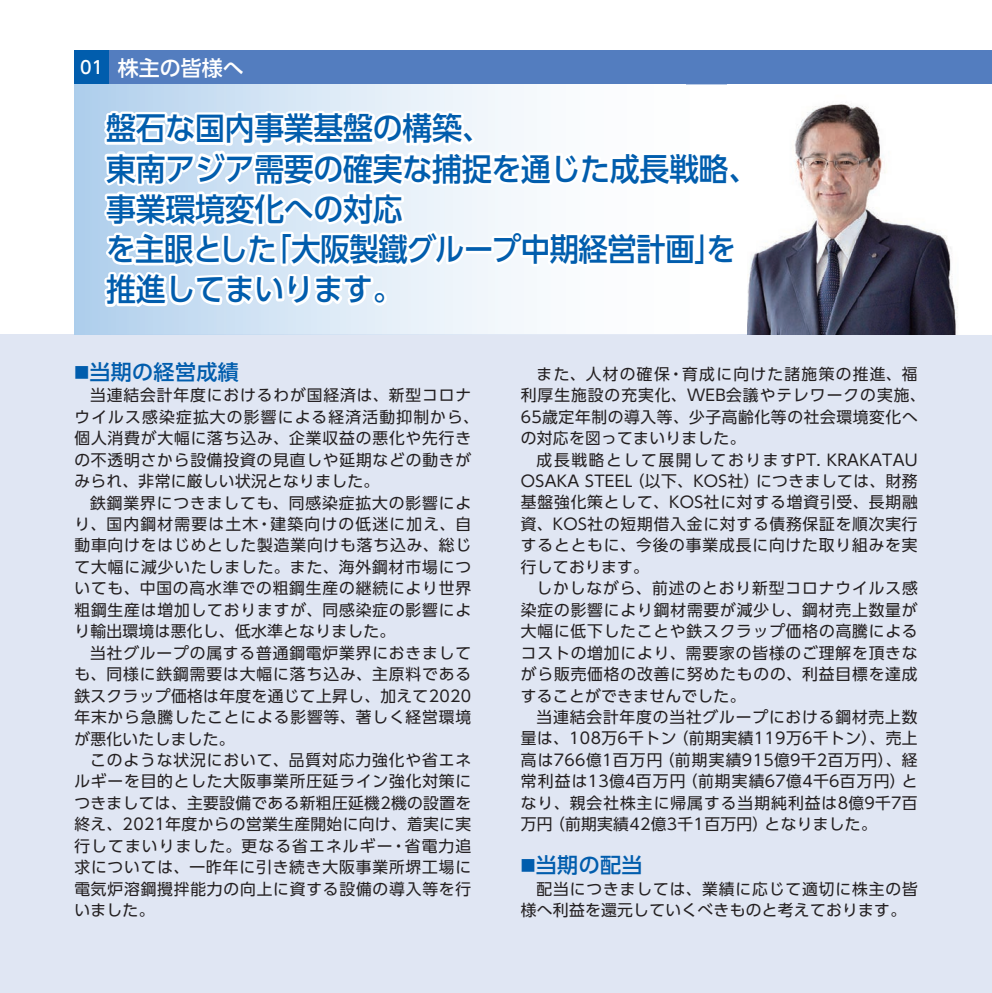
<style>
.page{position:relative;width:992px;height:993px;background:#fff}
.page>*{position:absolute;margin:0;border:0;box-sizing:border-box;transform-origin:0 0}
.t1{font:500 31.5px/40.2px "UD Shin Go Pro";letter-spacing:-.01em;color:#015dad;scale:.95 1}
.t2{font:500 21px "UD Shin Go Pro";letter-spacing:.02em;color:#015dad}
.t3{font:500 21px "UD Shin Go Pro";color:#fff}
.t4{font:15.75px/21.3px "UD Shin Go Pro";letter-spacing:.055em;color:#231f20;text-align:justify}
.t5{font:15.75px/21.3px "UD Shin Go Pro";letter-spacing:.02em;color:#231f20}
.s1{font-size:17.5px}
.s2{font-size:14.7px}
</style>
<div class="page">
<div style="left:0;top:334px;width:992px;height:658px;background:#e0e6f3"></div>
<div style="left:74px;top:50px;width:918px;height:34px;background:#537dbf"></div>
<div style="left:74px;top:50px;width:35px;height:34px;background:#015dad"></div>
<img style="left:74px;top:84px;width:884px;height:250px">
<img style="left:728px;top:334px;width:264px;height:1px">
<img style="left:728px;top:312px;width:18px;height:22px">
<svg style="left:728px;top:334px;width:18px;height:1px"></svg>
<svg style="left:99px;top:84px;width:647px;height:228px"></svg>
<h2 class="t3" style="left:80px;top:51px;width:165px"><span class="s1">01</span> 株主の皆様へ</h2>
<h1 class="t1" style="left:106px;top:107px;width:688px">盤石な国内事業基盤の構築、<br>東南アジア需要の確実な捕捉を通じた成長戦略、事業環境変化への対応<br>を主眼とした「大阪製鐵グループ中期経営計画」を推進してまいります。</h1>
<h2 class="t2" style="left:74px;top:354px;width:166px"><span class="s2">■</span>当期の経営成績</h2>
<p class="t4" style="left:74px;top:384px;width:406px;text-align:left;text-indent:16px">当連結会計年度におけるわが国経済は、新型コロナウイルス感染症拡大の影響による経済活動抑制から、個人消費が大幅に落ち込み、企業収益の悪化や先行きの不透明さから設備投資の見直しや延期などの動きがみられ、非常に厳しい状況となりました。</p>
<p class="t4" style="left:74px;top:491px;width:398px;text-indent:16px">鉄鋼業界につきましても、同感染症拡大の影響により、国内鋼材需要は土木・建築向けの低迷に加え、自動車向けをはじめとした製造業向けも落ち込み、総じて大幅に減少いたしました。また、海外鋼材市場についても、中国の高水準での粗鋼生産の継続により世界粗鋼生産は増加しておりますが、同感染症の影響により輸出環境は悪化し、低水準となりました。</p>
<p class="t4" style="left:74px;top:641px;width:398px;text-indent:16px">当社グループの属する普通鋼電炉業界におきましても、同様に鉄鋼需要は大幅に落ち込み、主原料である鉄スクラップ価格は年度を通じて上昇し、加えて2020年末から急騰したことによる影響等、著しく経営環境が悪化いたしました。</p>
<p class="t4" style="left:74px;top:748px;width:398px;text-indent:16px">このような状況において、品質対応力強化や省エネルギーを目的とした大阪事業所圧延ライン強化対策につきましては、主要設備である新粗圧延機2機の設置を終え、2021年度からの営業生産開始に向け、着実に実行してまいりました。更なる省エネルギー・省電力追求については、一昨年に引き続き大阪事業所堺工場に電気炉溶鋼攪拌能力の向上に資する設備の導入等を行いました。</p>
<p class="t4" style="left:521px;top:362px;width:406px;text-align:left;text-indent:16px">また、人材の確保・育成に向けた諸施策の推進、福利厚生施設の充実化、WEB会議やテレワークの実施、<br>65歳定年制の導入等、少子高齢化等の社会環境変化への対応を図ってまいりました。</p>
<p class="t4" style="left:521px;top:448px;width:398px;text-indent:16px">成長戦略として展開しておりますPT. KRAKATAU OSAKA STEEL（以下、KOS社）につきましては、財務基盤強化策として、KOS社に対する増資引受、長期融資、KOS社の短期借入金に対する債務保証を順次実行するとともに、今後の事業成長に向けた取り組みを実行しております。</p>
<p class="t4" style="left:521px;top:577px;width:398px;text-indent:16px">しかしながら、前述のとおり新型コロナウイルス感染症の影響により鋼材需要が減少し、鋼材売上数量が大幅に低下したことや鉄スクラップ価格の高騰によるコストの増加により、需要家の皆様のご理解を頂きながら販売価格の改善に努めたものの、利益目標を達成することができませんでした。</p>
<p class="t4" style="left:521px;top:705px;width:398px;text-indent:16px">当連結会計年度の当社グループにおける鋼材売上数量は、108万6千トン（前期実績119万6千トン）、売上高は766億1百万円（前期実績915億9千2百万円）、経常利益は13億4百万円（前期実績67億4千6百万円）となり、親会社株主に帰属する当期純利益は8億9千7百万円（前期実績42億3千1百万円）となりました。</p>
<h2 class="t2" style="left:521px;top:847px;width:123px"><span class="s2">■</span>当期の配当</h2>
<p class="t5" style="left:521px;top:877px;width:398px;text-indent:16px">配当につきましては、業績に応じて適切に株主の皆様へ利益を還元していくべきものと考えております。</p>
</div>
